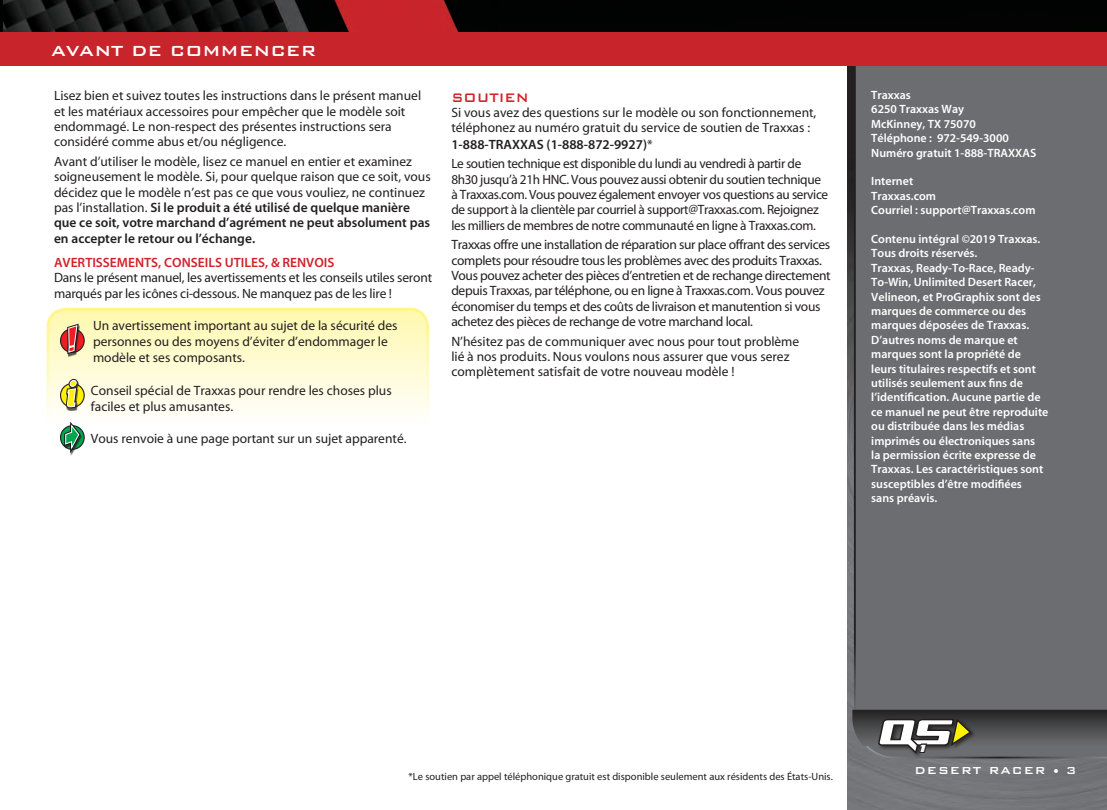
<style>
.page{position:relative;width:1107px;height:810px;background:#fff}
.page>*{position:absolute;margin:0;border:0;box-sizing:border-box;transform-origin:0 0}
.t1{font:19.5px "Bank Gothic Medium BT";color:#fff}
.t2{font:16.5px "Bank Gothic Medium BT";color:#d1232a;scale:.91 1}
.t3{font:13.5px/15.3px "Myriad";color:#231f20}
.t4{font:13.5px/15.3px "Myriad";letter-spacing:-.025em;color:#231f20}
.t5{font:600 13.5px "Myriad";color:#d1232a}
.t6{font:600 13.5px "Myriad";color:#231f20}
.t7{font:13.5px "Bank Gothic Medium BT";letter-spacing:.075em;color:#fff}
.t8{font:600 12px/14.4px "Myriad";color:#fff}
.t9{font:italic 12px "SF Trans Robotics Extended";color:#fff}
.t10{font:10.5px "Myriad";color:#231f20}
.s1{font-weight:600}
.s2{font-weight:400}
</style>
<div class="page">
<img style="left:847px;top:67px;width:260px;height:743px">
<div style="left:853px;top:66px;width:254px;height:693px;background:#6c6d70"></div>
<img style="left:3px;top:0;width:1104px;height:32px">
<img style="left:0;top:0;width:3px;height:32px">
<div style="left:0;top:32px;width:1107px;height:34px;background:#c8242b"></div>
<svg style="left:50px;top:309px;width:378px;height:137px"></svg>
<div style="left:46px;top:308px;width:383px;height:159px;border:3px solid #fff;border-radius:18px"></div>
<div style="left:60px;top:425px;width:25px;height:25px;border:1px solid #231f20;border-radius:50%"></div>
<div style="left:60px;top:383px;width:25px;height:25px;border:1px solid #231f20;border-radius:50%"></div>
<div style="left:66px;top:380px;width:14px;height:31px;background:#231f20;opacity:.75"></div>
<div style="left:68px;top:379px;width:10px;height:9px;border:3px solid #231f20;border-radius:50%"></div>
<div style="left:70px;top:380px;width:6px;height:7px;background:#fff101;border-radius:50%"></div>
<div style="left:70px;top:380px;width:7px;height:7px;border:1px solid #fff;border-radius:50%"></div>
<svg style="left:63px;top:385px;width:20px;height:71px"></svg>
<svg style="left:61px;top:329px;width:23px;height:23px"></svg>
<div style="left:60px;top:328px;width:25px;height:25px;border:1px solid #231f20;border-radius:50%"></div>
<div style="left:68px;top:325px;width:13px;height:32px;background:#231f20;opacity:.75"></div>
<svg style="left:65px;top:322px;width:15px;height:34px"></svg>
<div style="left:877px;top:717px;width:100px;height:42px;background:#231f20;opacity:.8"></div>
<svg style="left:852px;top:710px;width:255px;height:47px"></svg>
<p class="t1" style="left:51px;top:41px;width:267px">AVANT DE COMMENCER</p>
<p class="t3" style="left:54px;top:89px;width:369px">Lisez bien et suivez toutes les instructions dans le présent manuel et les matériaux accessoires pour empêcher que le modèle soit endommagé. Le non-respect des présentes instructions sera considéré comme abus et/ou négligence.</p>
<p class="t3" style="left:54px;top:155px;width:378px">Avant d’utiliser le modèle, lisez ce manuel en entier et examinez soigneusement le modèle. Si, pour quelque raison que ce soit, vous décidez que le modèle n’est pas ce que vous vouliez, ne continuez pas l’installation. <span class="s1">Si le produit a été utilisé de quelque manière que ce soit, votre marchand d’agrément ne peut absolument pas en accepter le retour ou l’échange.</span></p>
<p class="t5" style="left:54px;top:256px;width:282px">AVERTISSEMENTS, CONSEILS UTILES, &amp; RENVOIS</p>
<p class="t3" style="left:54px;top:271px;width:380px">Dans le présent manuel, les avertissements et les conseils utiles seront marqués par les icônes ci-dessous. Ne manquez pas de les lire !</p>
<p class="t3" style="left:93px;top:318px;width:306px;line-height:16.2px">Un avertissement important au sujet de la sécurité des personnes ou des moyens d’éviter d’endommager le modèle et ses composants.</p>
<p class="t3" style="left:91px;top:383px;width:302px;line-height:16.2px">Conseil spécial de Traxxas pour rendre les choses plus faciles et plus amusantes.</p>
<p class="t3" style="left:91px;top:432px;width:317px">Vous renvoie à une page portant sur un sujet apparenté.</p>
<p class="t2" style="left:451px;top:88px;width:87px">SOUTIEN</p>
<p class="t3" style="left:451px;top:106px;width:367px">Si vous avez des questions sur le modèle ou son fonctionnement, téléphonez au numéro gratuit du service de soutien de Traxxas :</p>
<p class="t6" style="left:451px;top:137px;width:203px">1-888-TRAXXAS (1-888-872-9927)<span class="s2">*</span></p>
<p class="t4" style="left:451px;top:157px;width:378px">Le soutien technique est disponible du lundi au vendredi à partir de 8h30 jusqu’à 21h HNC. Vous pouvez aussi obtenir du soutien technique à Traxxas.com. Vous pouvez également envoyer vos questions au service de support à la clientèle par courriel à support@Traxxas.com. Rejoignez les milliers de membres de notre communauté en ligne à Traxxas.com.</p>
<p class="t4" style="left:451px;top:238px;width:381px">Traxxas offre une installation de réparation sur place offrant des services complets pour résoudre tous les problèmes avec des produits Traxxas.<br>Vous pouvez acheter des pièces d’entretien et de rechange directement depuis Traxxas, par téléphone, ou en ligne à Traxxas.com. Vous pouvez économiser du temps et des coûts de livraison et manutention si vous achetez des pièces de rechange de votre marchand local.</p>
<p class="t3" style="left:451px;top:334px;width:349px">N’hésitez pas de communiquer avec nous pour tout problème lié à nos produits. Nous voulons nous assurer que vous serez complètement satisfait de votre nouveau modèle !</p>
<p class="t8" style="left:871px;top:88px;width:41px">Traxxas</p>
<p class="t8" style="left:871px;top:103px;width:94px">6250 Traxxas Way</p>
<p class="t8" style="left:871px;top:117px;width:106px">McKinney, TX 75070</p>
<p class="t8" style="left:871px;top:131px;width:139px">Téléphone : 972-549-3000</p>
<p class="t8" style="left:871px;top:146px;width:167px">Numéro gratuit 1-888-TRAXXAS</p>
<p class="t8" style="left:871px;top:175px;width:43px">Internet</p>
<p class="t8" style="left:871px;top:189px;width:66px">Traxxas.com</p>
<p class="t8" style="left:871px;top:203px;width:166px">Courriel : support@Traxxas.com</p>
<p class="t8" style="left:871px;top:232px;width:179px">Contenu intégral ©2019 Traxxas.<br>Tous droits réservés.<br>Traxxas, Ready-To-Race, Ready-<br>To-Win, Unlimited Desert Racer,<br>Velineon, et ProGraphix sont des marques de commerce ou des marques déposées de Traxxas.<br>D’autres noms de marque et marques sont la propriété de leurs titulaires respectifs et sont utilisés seulement aux fins de l’identification. Aucune partie de ce manuel ne peut être reproduite ou distribuée dans les médias imprimés ou électroniques sans<br>la permission écrite expresse de<br>Traxxas. Les caractéristiques sont susceptibles d’être modifiées<br>sans préavis.</p>
<p class="t10" style="left:409px;top:772px;width:426px">*Le soutien par appel téléphonique gratuit est disponible seulement aux résidents des États-Unis.</p>
<p class="t9" style="left:920px;top:742px;width:7px">1</p>
<p class="t7" style="left:914px;top:763px;width:164px">DESERT RACER • 3</p>
</div>
